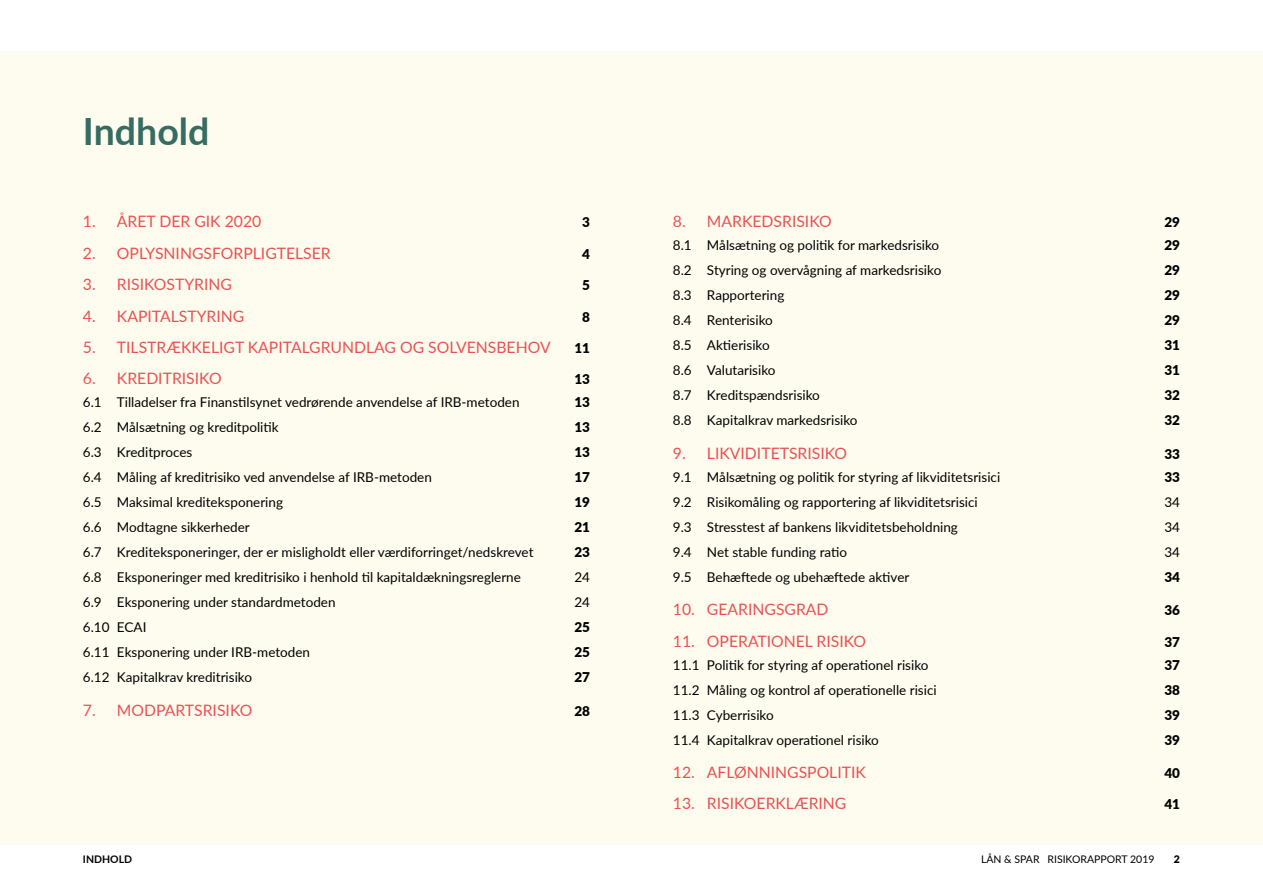
<style>
.page{position:relative;width:1263px;height:893px;background:#fff}
.page>*{position:absolute;margin:0;border:0;box-sizing:border-box;transform-origin:0 0}
.t1{font:700 37.5px "Lato";color:#366c62}
.t2{font:15.75px "Lato";color:#ea5153}
.t3{font:13.5px "Lato";color:#000}
.t4{font:900 13.5px "Lato";color:#000}
.t5{font:10.5px "Lato";color:#000}
.t6{font:700 10.5px "Lato";color:#000}
.t7{font:900 10.5px "Lato";color:#000}
</style>
<div class="page">
<div style="left:0;top:51px;width:1263px;height:842px;background:#fefcee"></div>
<div style="left:0;top:845px;width:1263px;height:48px;background:#fff"></div>
<h1 class="t1" style="left:83px;top:104px;width:128px">Indhold</h1>
<p class="t2" style="left:83px;top:210px;width:180px">1. ÅRET DER GIK 2020</p>
<p class="t4" style="left:582px;top:212px;width:9px">3</p>
<p class="t2" style="left:83px;top:242px;width:249px">2. OPLYSNINGSFORPLIGTELSER</p>
<p class="t4" style="left:582px;top:244px;width:9px">4</p>
<p class="t2" style="left:83px;top:273px;width:151px">3. RISIKOSTYRING</p>
<p class="t4" style="left:582px;top:275px;width:9px">5</p>
<p class="t2" style="left:83px;top:305px;width:163px">4. KAPITALSTYRING</p>
<p class="t4" style="left:582px;top:306px;width:9px">8</p>
<p class="t2" style="left:83px;top:336px;width:469px">5. TILSTRÆKKELIGT KAPITALGRUNDLAG OG SOLVENSBEHOV</p>
<p class="t4" style="left:574px;top:338px;width:17px">11</p>
<p class="t2" style="left:83px;top:367px;width:140px">6. KREDITRISIKO</p>
<p class="t4" style="left:574px;top:369px;width:17px">13</p>
<p class="t3" style="left:83px;top:393px;width:438px">6.1 Tilladelser fra Finanstilsynet vedrørende anvendelse af IRB-metoden</p>
<p class="t4" style="left:574px;top:392px;width:17px">13</p>
<p class="t3" style="left:83px;top:418px;width:197px">6.2 Målsætning og kreditpolitik</p>
<p class="t4" style="left:574px;top:417px;width:17px">13</p>
<p class="t3" style="left:83px;top:443px;width:111px">6.3 Kreditproces</p>
<p class="t4" style="left:574px;top:442px;width:17px">13</p>
<p class="t3" style="left:83px;top:468px;width:350px">6.4 Måling af kreditrisiko ved anvendelse af IRB-metoden</p>
<p class="t4" style="left:574px;top:467px;width:17px">17</p>
<p class="t3" style="left:83px;top:493px;width:202px">6.5 Maksimal krediteksponering</p>
<p class="t4" style="left:574px;top:492px;width:17px">19</p>
<p class="t3" style="left:83px;top:518px;width:168px">6.6 Modtagne sikkerheder</p>
<p class="t4" style="left:574px;top:517px;width:17px">21</p>
<p class="t3" style="left:83px;top:543px;width:452px">6.7 Krediteksponeringer, der er misligholdt eller værdiforringet/nedskrevet</p>
<p class="t4" style="left:574px;top:542px;width:17px">23</p>
<p class="t3" style="left:83px;top:568px;width:439px">6.8 Eksponeringer med kreditrisiko i henhold til kapitaldækningsreglerne</p>
<p class="t3" style="left:574px;top:568px;width:17px">24</p>
<p class="t3" style="left:83px;top:593px;width:254px">6.9 Eksponering under standardmetoden</p>
<p class="t3" style="left:574px;top:593px;width:17px">24</p>
<p class="t3" style="left:83px;top:618px;width:65px">6.10 ECAI</p>
<p class="t4" style="left:574px;top:617px;width:17px">25</p>
<p class="t3" style="left:83px;top:643px;width:229px">6.11 Eksponering under IRB-metoden</p>
<p class="t4" style="left:574px;top:642px;width:17px">25</p>
<p class="t3" style="left:83px;top:668px;width:171px">6.12 Kapitalkrav kreditrisiko</p>
<p class="t4" style="left:574px;top:667px;width:17px">27</p>
<p class="t2" style="left:83px;top:699px;width:171px">7. MODPARTSRISIKO</p>
<p class="t4" style="left:574px;top:701px;width:17px">28</p>
<p class="t2" style="left:673px;top:210px;width:160px">8. MARKEDSRISIKO</p>
<p class="t4" style="left:1164px;top:212px;width:17px">29</p>
<p class="t3" style="left:673px;top:236px;width:268px">8.1 Målsætning og politik for markedsrisiko</p>
<p class="t4" style="left:1164px;top:235px;width:17px">29</p>
<p class="t3" style="left:673px;top:261px;width:270px">8.2 Styring og overvågning af markedsrisiko</p>
<p class="t4" style="left:1164px;top:260px;width:17px">29</p>
<p class="t3" style="left:673px;top:286px;width:113px">8.3 Rapportering</p>
<p class="t4" style="left:1164px;top:285px;width:17px">29</p>
<p class="t3" style="left:673px;top:311px;width:101px">8.4 Renterisiko</p>
<p class="t4" style="left:1164px;top:310px;width:17px">29</p>
<p class="t3" style="left:673px;top:336px;width:98px">8.5 Aktierisiko</p>
<p class="t4" style="left:1164px;top:335px;width:17px">31</p>
<p class="t3" style="left:673px;top:361px;width:104px">8.6 Valutarisiko</p>
<p class="t4" style="left:1164px;top:360px;width:17px">31</p>
<p class="t3" style="left:673px;top:386px;width:148px">8.7 Kreditspændsrisiko</p>
<p class="t4" style="left:1164px;top:385px;width:17px">32</p>
<p class="t3" style="left:673px;top:411px;width:186px">8.8 Kapitalkrav markedsrisiko</p>
<p class="t4" style="left:1164px;top:410px;width:17px">32</p>
<p class="t2" style="left:673px;top:442px;width:176px">9. LIKVIDITETSRISIKO</p>
<p class="t4" style="left:1164px;top:444px;width:17px">33</p>
<p class="t3" style="left:673px;top:467px;width:329px">9.1 Målsætning og politik for styring af likviditetsrisici</p>
<p class="t4" style="left:1164px;top:467px;width:17px">33</p>
<p class="t3" style="left:673px;top:492px;width:306px">9.2 Risikomåling og rapportering af likviditetsrisici</p>
<p class="t3" style="left:1164px;top:492px;width:17px">34</p>
<p class="t3" style="left:673px;top:517px;width:286px">9.3 Stresstest af bankens likviditetsbeholdning</p>
<p class="t3" style="left:1164px;top:517px;width:17px">34</p>
<p class="t3" style="left:673px;top:542px;width:176px">9.4 Net stable funding ratio</p>
<p class="t3" style="left:1164px;top:542px;width:17px">34</p>
<p class="t3" style="left:673px;top:567px;width:238px">9.5 Behæftede og ubehæftede aktiver</p>
<p class="t4" style="left:1164px;top:567px;width:17px">34</p>
<p class="t2" style="left:673px;top:598px;width:157px">10. GEARINGSGRAD</p>
<p class="t4" style="left:1164px;top:600px;width:17px">36</p>
<p class="t2" style="left:673px;top:630px;width:195px">11. OPERATIONEL RISIKO</p>
<p class="t4" style="left:1164px;top:632px;width:17px">37</p>
<p class="t3" style="left:673px;top:655px;width:257px">11.1 Politik for styring af operationel risiko</p>
<p class="t4" style="left:1164px;top:654px;width:17px">37</p>
<p class="t3" style="left:673px;top:680px;width:265px">11.2 Måling og kontrol af operationelle risici</p>
<p class="t4" style="left:1164px;top:679px;width:17px">38</p>
<p class="t3" style="left:673px;top:705px;width:102px">11.3 Cyberrisiko</p>
<p class="t4" style="left:1164px;top:704px;width:17px">39</p>
<p class="t3" style="left:673px;top:730px;width:207px">11.4 Kapitalkrav operationel risiko</p>
<p class="t4" style="left:1164px;top:729px;width:17px">39</p>
<p class="t2" style="left:673px;top:761px;width:194px">12. AFLØNNINGSPOLITIK</p>
<p class="t4" style="left:1164px;top:763px;width:17px">40</p>
<p class="t2" style="left:673px;top:792px;width:175px">13. RISIKOERKLÆRING</p>
<p class="t4" style="left:1164px;top:794px;width:17px">41</p>
<p class="t6" style="left:83px;top:851px;width:51px">Indhold</p>
<p class="t5" style="left:981px;top:852px;width:175px">LÅN &amp; SPAR RISIKORAPPORT 2019</p>
<p class="t7" style="left:1174px;top:851px;width:8px">2</p>
</div>
